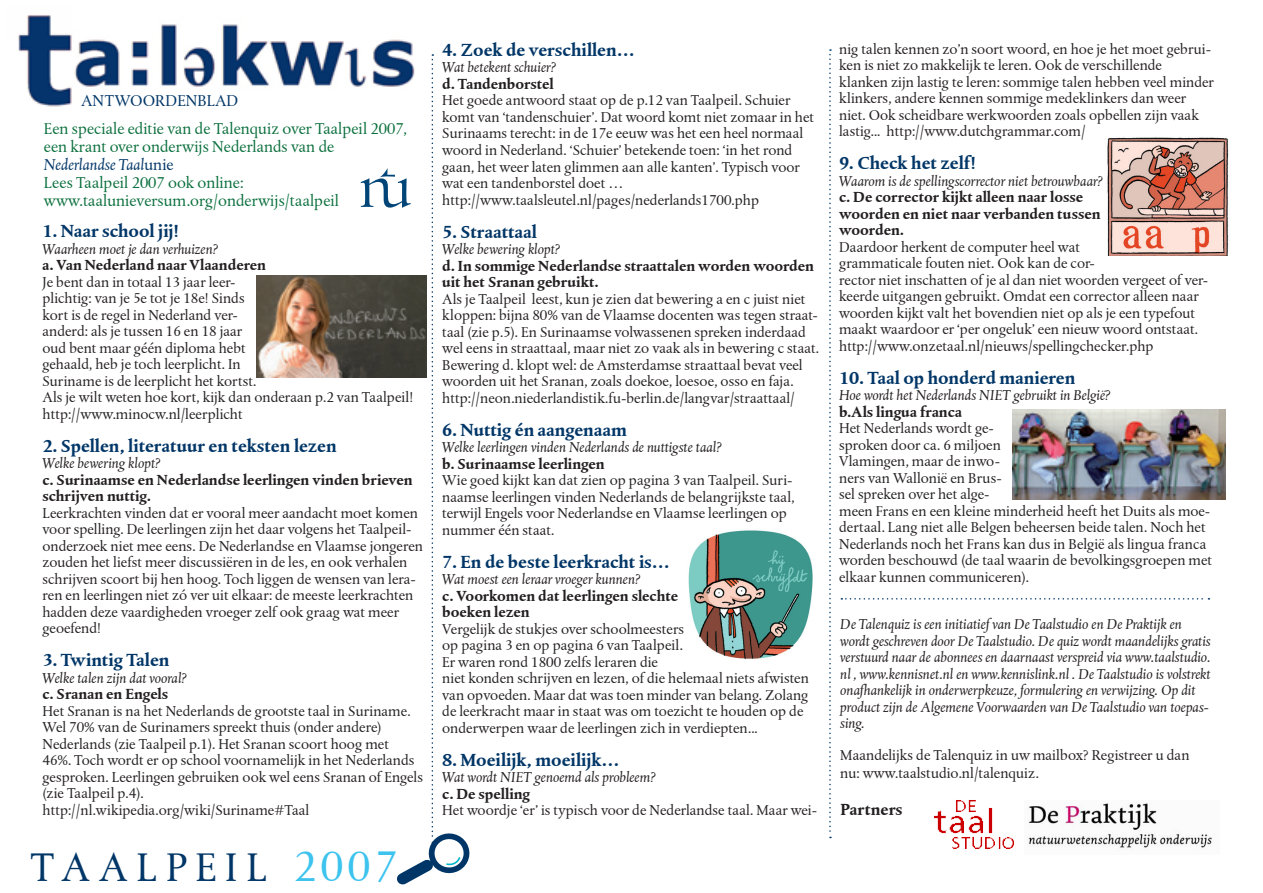
<style>
.page{position:relative;width:1263px;height:893px;background:#fff}
.page>*{position:absolute;margin:0;border:0;box-sizing:border-box;transform-origin:0 0}
.t1{font:42px "DTL Albertina T";letter-spacing:.2em;color:#003667}
.t2{font:700 18px "DTL Albertina T";color:#003667}
.t3{font:16.5px/18px "DTL Albertina T";color:#0a6f3c}
.t4{font:italic 16.5px "DTL Albertina T";color:#003667}
.t5{font:16.5px "DTL Albertina T";color:#003667}
.t6{font:700 16.5px "DTL Albertina T";color:#231f20}
.t7{font:15px/16.5px "DTL Albertina T";color:#231f20}
.t8{font:italic 15px/16.5px "DTL Albertina T";color:#231f20}
.t9{font:700 15px/16.5px "DTL Albertina T";color:#231f20}
.s1{font-style:normal}
.s2{font-size:45px;color:#3cc3ee}
</style>
<div class="page">
<img style="left:18px;top:15px;width:395px;height:92px">
<svg style="left:829px;top:49px;width:2px;height:789px"></svg>
<img style="left:934px;top:800px;width:80px;height:49px">
<svg style="left:841px;top:598px;width:368px;height:2px"></svg>
<img style="left:257px;top:276px;width:104px;height:102px">
<img style="left:1107px;top:137px;width:122px;height:118px">
<img style="left:1012px;top:410px;width:213px;height:90px">
<img style="left:688px;top:530px;width:125px;height:130px">
<svg style="left:361px;top:54px;width:108px;height:830px"></svg>
<img style="left:1028px;top:803px;width:184px;height:45px">
<p class="t5" style="left:81px;top:91px;width:159px">ANTWOORDENBLAD</p>
<p class="t3" style="left:44px;top:120px;width:365px">Een speciale editie van de Talenquiz over Taalpeil 2007, een krant over onderwijs Nederlands van de</p>
<p class="t4" style="left:44px;top:155px;width:131px">Nederlandse Taal<span class="s1">unie</span></p>
<p class="t3" style="left:44px;top:174px;width:201px">Lees Taalpeil 2007 ook online:</p>
<p class="t3" style="left:44px;top:192px;width:297px">www.taalunieversum.org/onderwijs/taalpeil</p>
<p class="t2" style="left:43px;top:220px;width:137px">1. Naar school jij!</p>
<p class="t8" style="left:43px;top:241px;width:177px">Waarheen moet je dan verhuizen?</p>
<p class="t9" style="left:43px;top:257px;width:225px">a. Van Nederland naar Vlaanderen</p>
<p class="t7" style="left:43px;top:274px;width:194px">Je bent dan in totaal 13 jaar leer-</p>
<p class="t7" style="left:43px;top:290px;width:204px">plichtig: van je 5e tot je 18e! Sinds</p>
<p class="t7" style="left:43px;top:307px;width:197px">kort is de regel in Nederland ver-</p>
<p class="t7" style="left:43px;top:323px;width:201px">anderd: als je tussen 16 en 18 jaar</p>
<p class="t7" style="left:43px;top:340px;width:205px">oud bent maar géén diploma hebt</p>
<p class="t7" style="left:43px;top:356px;width:200px">gehaald, heb je toch leerplicht. In</p>
<p class="t7" style="left:43px;top:373px;width:215px">Suriname is de leerplicht het kortst.</p>
<p class="t7" style="left:43px;top:389px;width:372px">Als je wilt weten hoe kort, kijk dan onderaan p.2 van Taalpeil!</p>
<p class="t7" style="left:43px;top:406px;width:202px">http://www.minocw.nl/leerplicht</p>
<p class="t2" style="left:43px;top:434px;width:296px">2. Spellen, literatuur en teksten lezen</p>
<p class="t8" style="left:43px;top:455px;width:119px">Welke bewering klopt?</p>
<p class="t9" style="left:43px;top:471px;width:372px">c. Surinaamse en Nederlandse leerlingen vinden brieven schrijven nuttig.</p>
<p class="t7" style="left:43px;top:505px;width:382px">Leerkrachten vinden dat er vooral meer aandacht moet komen voor spelling. De leerlingen zijn het daar volgens het Taalpeil&shy;onderzoek niet mee eens. De Nederlandse en Vlaamse jongeren zouden het liefst meer discussiëren in de les, en ook verhalen schrijven scoort bij hen hoog. Toch liggen de wensen van lera&shy;ren en leerlingen niet zó ver uit elkaar: de meeste leerkrachten hadden deze vaardigheden vroeger zelf ook graag wat meer geoefend!</p>
<p class="t2" style="left:43px;top:649px;width:128px">3. Twintig Talen</p>
<p class="t8" style="left:43px;top:670px;width:145px">Welke talen zijn dat vooral?</p>
<p class="t9" style="left:43px;top:686px;width:127px">c. Sranan en Engels</p>
<p class="t7" style="left:43px;top:703px;width:382px">Het Sranan is na het Nederlands de grootste taal in Suriname.<br>Wel 70% van de Surinamers spreekt thuis (onder andere)<br>Nederlands (zie Taalpeil p.1). Het Sranan scoort hoog met<br>46%. Toch wordt er op school voornamelijk in het Nederlands gesproken. Leerlingen gebruiken ook wel eens Sranan of Engels (zie Taalpeil p.4).</p>
<p class="t7" style="left:43px;top:802px;width:268px">http://nl.wikipedia.org/wiki/Suriname#Taal</p>
<p class="t1" style="left:31px;top:842px;width:368px">TAALPEIL <span class="s2">2007</span></p>
<p class="t2" style="left:442px;top:38px;width:194px">4. Zoek de verschillen…</p>
<p class="t8" style="left:442px;top:59px;width:115px">Wat betekent schuier?</p>
<p class="t9" style="left:442px;top:75px;width:113px">d. Tandenborstel</p>
<p class="t7" style="left:442px;top:92px;width:373px">Het goede antwoord staat op de p.12 van Taalpeil. Schuier komt van ‘tandenschuier’. Dat woord komt niet zomaar in het Surinaams terecht: in de 17e eeuw was het een heel normaal woord in Nederland. ‘Schuier’ betekende toen: ‘in het rond gaan, het weer laten glimmen aan alle kanten’. Typisch voor wat een tandenborstel doet …</p>
<p class="t7" style="left:442px;top:191px;width:318px">http://www.taalsleutel.nl/pages/nederlands1700.php</p>
<p class="t2" style="left:442px;top:220px;width:96px">5. Straattaal</p>
<p class="t8" style="left:442px;top:241px;width:119px">Welke bewering klopt?</p>
<p class="t9" style="left:442px;top:257px;width:373px">d. In sommige Nederlandse straattalen worden woorden uit het Sranan gebruikt.</p>
<p class="t7" style="left:442px;top:290px;width:378px">Als je Taalpeil leest, kun je zien dat bewering a en c juist niet kloppen: bijna 80% van de Vlaamse docenten was tegen straat&shy;taal (zie p.5). En Surinaamse volwassenen spreken inderdaad wel eens in straattaal, maar niet zo vaak als in bewering c staat.<br>Bewering d. klopt wel: de Amsterdamse straattaal bevat veel woorden uit het Sranan, zoals doekoe, loesoe, osso en faja.</p>
<p class="t7" style="left:442px;top:389px;width:354px">http://neon.niederlandistik.fu-berlin.de/langvar/straattaal/</p>
<p class="t2" style="left:442px;top:418px;width:186px">6. Nuttig én aangenaam</p>
<p class="t8" style="left:442px;top:439px;width:280px">Welke leerlingen vinden Nederlands de nuttigste taal?</p>
<p class="t9" style="left:442px;top:455px;width:164px">b. Surinaamse leerlingen</p>
<p class="t7" style="left:442px;top:472px;width:354px">Wie goed kijkt kan dat zien op pagina 3 van Taalpeil. Suri&shy;naamse leerlingen vinden Nederlands de belangrijkste taal, terwijl Engels voor Nederlandse en Vlaamse leerlingen op nummer één staat.</p>
<p class="t2" style="left:442px;top:550px;width:229px">7. En de beste leerkracht is…</p>
<p class="t8" style="left:442px;top:571px;width:199px">Wat moest een leraar vroeger kunnen?</p>
<p class="t9" style="left:442px;top:587px;width:237px">c. Voorkomen dat leerlingen slechte</p>
<p class="t9" style="left:442px;top:603px;width:89px">boeken lezen</p>
<p class="t7" style="left:442px;top:620px;width:243px">Vergelijk de stukjes over schoolmeesters</p>
<p class="t7" style="left:442px;top:637px;width:242px">op pagina 3 en op pagina 6 van Taalpeil.</p>
<p class="t7" style="left:442px;top:653px;width:217px">Er waren rond 1800 zelfs leraren die</p>
<p class="t7" style="left:442px;top:670px;width:368px">niet konden schrijven en lezen, of die helemaal niets afwisten van opvoeden. Maar dat was toen minder van belang. Zolang de leerkracht maar in staat was om toezicht te houden op de onderwerpen waar de leerlingen zich in verdiepten...</p>
<p class="t2" style="left:442px;top:748px;width:179px">8. Moeilijk, moeilijk…</p>
<p class="t8" style="left:442px;top:769px;width:214px">Wat wordt NIET genoemd als probleem?</p>
<p class="t9" style="left:442px;top:785px;width:89px">c. De spelling</p>
<p class="t7" style="left:442px;top:802px;width:376px">Het woordje ‘er’ is typisch voor de Nederlandse taal. Maar wei-</p>
<p class="t7" style="left:839px;top:41px;width:373px">nig talen kennen zo’n soort woord, en hoe je het moet gebrui&shy;ken is niet zo makkelijk te leren. Ook de verschillende</p>
<p class="t7" style="left:839px;top:74px;width:376px">klanken zijn lastig te leren: sommige talen hebben veel minder klinkers, andere kennen sommige medeklinkers dan weer</p>
<p class="t7" style="left:839px;top:107px;width:361px">niet. Ook scheidbare werkwoorden zoals opbellen zijn vaak lastig... http://www.dutchgrammar.com/</p>
<p class="t2" style="left:839px;top:152px;width:138px">9. Check het zelf!</p>
<p class="t8" style="left:839px;top:173px;width:265px">Waarom is de spellingscorrector niet betrouwbaar?</p>
<p class="t9" style="left:839px;top:189px;width:246px">c. De corrector kijkt alleen naar losse</p>
<p class="t9" style="left:839px;top:205px;width:263px">woorden en niet naar verbanden tussen</p>
<p class="t9" style="left:839px;top:222px;width:66px">woorden.</p>
<p class="t7" style="left:839px;top:239px;width:242px">Daardoor herkent de computer heel wat</p>
<p class="t7" style="left:839px;top:255px;width:257px">grammaticale fouten niet. Ook kan de cor-</p>
<p class="t7" style="left:839px;top:272px;width:370px">rector niet inschatten of je al dan niet woorden vergeet of ver&shy;keerde uitgangen gebruikt. Omdat een corrector alleen naar woorden kijkt valt het bovendien niet op als je een typefout maakt waardoor er ‘per ongeluk’ een nieuw woord ontstaat.</p>
<p class="t7" style="left:839px;top:338px;width:316px">http://www.onzetaal.nl/nieuws/spellingchecker.php</p>
<p class="t2" style="left:839px;top:366px;width:238px">10. Taal op honderd manieren</p>
<p class="t8" style="left:839px;top:387px;width:272px">Hoe wordt het Nederlands NIET gebruikt in België?</p>
<p class="t9" style="left:839px;top:403px;width:124px">b.Als lingua franca</p>
<p class="t7" style="left:839px;top:420px;width:156px">Het Nederlands wordt ge-</p>
<p class="t7" style="left:839px;top:437px;width:163px">sproken door ca. 6 miljoen</p>
<p class="t7" style="left:839px;top:453px;width:162px">Vlamingen, maar de inwo-</p>
<p class="t7" style="left:839px;top:470px;width:164px">ners van Wallonië en Brus-</p>
<p class="t7" style="left:839px;top:486px;width:152px">sel spreken over het alge-</p>
<p class="t7" style="left:839px;top:503px;width:375px">meen Frans en een kleine minderheid heeft het Duits als moe&shy;dertaal. Lang niet alle Belgen beheersen beide talen. Noch het Nederlands noch het Frans kan dus in België als lingua franca worden beschouwd (de taal waarin de bevolkingsgroepen met elkaar kunnen communiceren).</p>
<p class="t8" style="left:840px;top:616px;width:372px">De Talenquiz is een initiatief van De Taalstudio en De Praktijk en wordt geschreven door De Taalstudio. De quiz wordt maandelijks gratis verstuurd naar de abonnees en daarnaast verspreid via www.taalstudio. nl , www.kennisnet.nl en www.kennislink.nl . De Taalstudio is volstrekt onafhankelijk in onderwerpkeuze, formulering en verwijzing. Op dit product zijn de Algemene Voorwaarden van De Taalstudio van toepas&shy;sing.</p>
<p class="t7" style="left:840px;top:746px;width:351px;line-height:18px">Maandelijks de Talenquiz in uw mailbox? Registreer u dan nu: www.taalstudio.nl/talenquiz.</p>
<p class="t6" style="left:840px;top:798px;width:63px">Partners</p>
</div>
